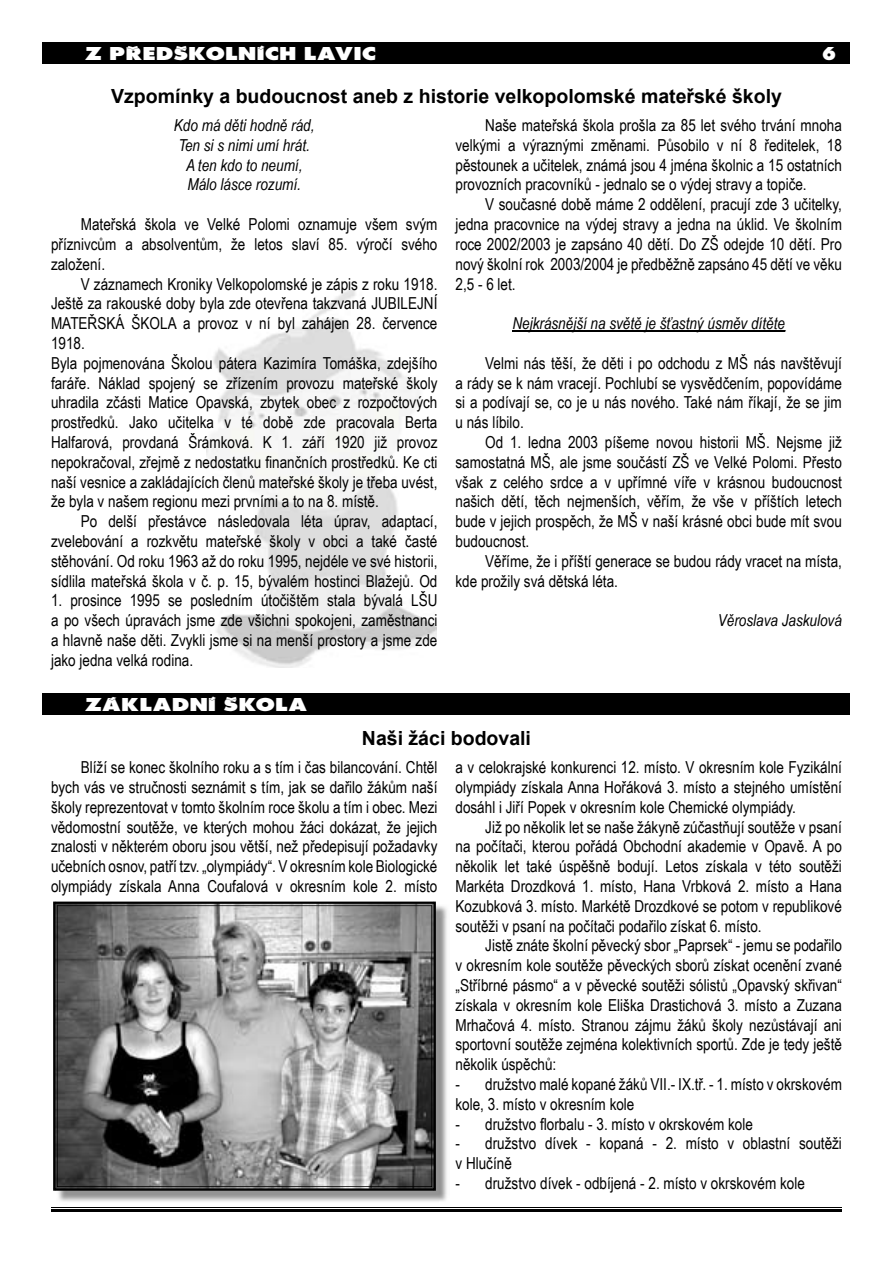
<style>
.page{position:relative;width:893px;height:1263px;background:#fff}
.page>*{position:absolute;margin:0;border:0;box-sizing:border-box;transform-origin:0 0}
.t1{font:700 19.5px "Arial";color:#000}
.t2{font:700 expanded 19.5px "Futura PCE";letter-spacing:.05em;color:#fff;scale:1.25 1}
.t3{font:700 expanded 19.5px "Futura PCE";letter-spacing:.05em;color:#fff}
.t4{font:16.5px/19.8px "Arial Narrow";color:#000;text-align:justify}
.t5{font:italic 16.5px/19.8px "Arial Narrow";color:#000;text-align:center}
</style>
<div class="page">
<hr style="left:51px;top:1207px;width:791px;height:1px;background:#000">
<hr style="left:51px;top:1210px;width:791px;height:2px;background:#000">
<img style="left:207px;top:291px;width:230px;height:377px">
<div style="left:43px;top:43px;width:807px;height:21px;background:#000"></div>
<div style="left:43px;top:693px;width:807px;height:21px;background:#000"></div>
<hr style="left:512px;top:330px;width:273px;height:1px;background:#000">
<img style="left:58px;top:906px;width:389px;height:296px">
<hr style="left:53px;top:904px;width:2px;height:284px;background:#000">
<hr style="left:55px;top:1188px;width:379px;height:3px;background:#000">
<hr style="left:434px;top:904px;width:2px;height:284px;background:#000">
<hr style="left:55px;top:901px;width:379px;height:3px;background:#000">
<svg style="left:57px;top:905px;width:375px;height:282px;background:#858585"></svg>
<p class="t2" style="left:85px;top:44px;width:234px">Z PŘEDŠKOLNÍCH LAVIC</p>
<p class="t1" style="left:111px;top:83px;width:672px">Vzpomínky a budoucnost aneb z historie velkopolomské mateřské školy</p>
<p class="t3" style="left:823px;top:44px;width:14px">6</p>
<p class="t5" style="left:174px;top:115px;width:142px">Kdo má děti hodně rád,<br>Ten si s nimi umí hrát.<br>A ten kdo to neumí,<br>Málo lásce rozumí.</p>
<p class="t4" style="left:51px;top:214px;width:388px;text-indent:30px">Mateřská škola ve Velké Polomi oznamuje všem svým příznivcům a absolventům, že letos slaví 85. výročí svého založení.</p>
<p class="t4" style="left:51px;top:273px;width:388px;text-align:left;text-indent:30px">V záznamech Kroniky Velkopolomské je zápis z roku 1918.<br>Ještě za rakouské doby byla zde otevřena takzvaná JUBILEJNÍ MATEŘSKÁ ŠKOLA a provoz v ní byl zahájen 28. července 1918.<br>Byla pojmenována Školou pátera Kazimíra Tomáška, zdejšího faráře. Náklad spojený se zřízením provozu mateřské školy uhradila zčásti Matice Opavská, zbytek obec z rozpočtových prostředků. Jako učitelka v té době zde pracovala Berta Halfarová, provdaná Šrámková. K 1. září 1920 již provoz nepokračoval, zřejmě z nedostatku finančních prostředků. Ke cti naší vesnice a zakládajících členů mateřské školy je třeba uvést, že byla v našem regionu mezi prvními a to na 8. místě.</p>
<p class="t4" style="left:51px;top:511px;width:388px;text-indent:30px">Po delší přestávce následovala léta úprav, adaptací, zvelebování a rozkvětu mateřské školy v obci a také časté stěhování. Od roku 1963 až do roku 1995, nejdéle ve své historii, sídlila mateřská škola v č. p. 15, bývalém hostinci Blažejů. Od</p>
<p class="t4" style="left:51px;top:590px;width:388px">1. prosince 1995 se posledním útočištěm stala bývalá LŠU a po všech úpravách jsme zde všichni spokojeni, zaměstnanci a hlavně naše děti. Zvykli jsme si na menší prostory a jsme zde jako jedna velká rodina.</p>
<p class="t2" style="left:85px;top:695px;width:179px">ZÁKLADNÍ ŠKOLA</p>
<p class="t4" style="left:455px;top:115px;width:388px;text-indent:30px">Naše mateřská škola prošla za 85 let svého trvání mnoha velkými a výraznými změnami. Působilo v ní 8 ředitelek, 18 pěstounek a učitelek, známá jsou 4 jména školnic a 15 ostatních provozních pracovníků - jednalo se o výdej stravy a topiče.</p>
<p class="t4" style="left:455px;top:194px;width:388px;text-indent:30px">V současné době máme 2 oddělení, pracují zde 3 učitelky, jedna pracovnice na výdej stravy a jedna na úklid. Ve školním roce 2002/2003 je zapsáno 40 dětí. Do ZŠ odejde 10 dětí. Pro nový školní rok 2003/2004 je předběžně zapsáno 45 dětí ve věku 2,5 - 6 let.</p>
<p class="t5" style="left:512px;top:313px;width:274px">Nejkrásnější na světě je šťastný úsměv dítěte</p>
<p class="t4" style="left:455px;top:352px;width:388px;text-indent:30px">Velmi nás těší, že děti i po odchodu z MŠ nás navštěvují a rády se k nám vracejí. Pochlubí se vysvědčením, popovídáme si a podívají se, co je u nás nového. Také nám říkají, že se jim u nás líbilo.</p>
<p class="t4" style="left:455px;top:432px;width:388px;text-indent:30px">Od 1. ledna 2003 píšeme novou historii MŠ. Nejsme již samostatná MŠ, ale jsme součástí ZŠ ve Velké Polomi. Přesto však z celého srdce a v upřímné víře v krásnou budoucnost našich dětí, těch nejmenších, věřím, že vše v příštích letech bude v jejich prospěch, že MŠ v naší krásné obci bude mít svou budoucnost.</p>
<p class="t4" style="left:455px;top:550px;width:388px;text-indent:30px">Věříme, že i příští generace se budou rády vracet na místa, kde prožily svá dětská léta.</p>
<p class="t5" style="left:718px;top:610px;width:126px">Věroslava Jaskulová</p>
<p class="t1" style="left:362px;top:725px;width:171px">Naši žáci bodovali</p>
<p class="t4" style="left:51px;top:757px;width:388px;text-indent:30px">Blíží se konec školního roku a s tím i čas bilancování. Chtěl bych vás ve stručnosti seznámit s tím, jak se dařilo žákům naší školy reprezentovat v tomto školním roce školu a tím i obec. Mezi vědomostní soutěže, ve kterých mohou žáci dokázat, že jejich znalosti v některém oboru jsou větší, než předepisují požadavky učebních osnov, patří tzv. „olympiády“. V okresním kole Biologické olympiády získala Anna Coufalová v okresním kole 2. místo</p>
<p class="t4" style="left:455px;top:757px;width:388px">a v celokrajské konkurenci 12. místo. V okresním kole Fyzikální olympiády získala Anna Hořáková 3. místo a stejného umístění dosáhl i Jiří Popek v okresním kole Chemické olympiády.</p>
<p class="t4" style="left:455px;top:816px;width:388px;text-indent:30px">Již po několik let se naše žákyně zúčastňují soutěže v psaní na počítači, kterou pořádá Obchodní akademie v Opavě. A po několik let také úspěšně bodují. Letos získala v této soutěži Markéta Drozdková 1. místo, Hana Vrbková 2. místo a Hana Kozubková 3. místo. Markétě Drozdkové se potom v republikové soutěži v psaní na počítači podařilo získat 6. místo.</p>
<p class="t4" style="left:455px;top:935px;width:388px;text-indent:30px">Jistě znáte školní pěvecký sbor „Paprsek“ - jemu se podařilo v okresním kole soutěže pěveckých sborů získat ocenění zvané „Stříbrné pásmo“ a v pěvecké soutěži sólistů „Opavský skřivan“ získala v okresním kole Eliška Drastichová 3. místo a Zuzana Mrhačová 4. místo. Stranou zájmu žáků školy nezůstávají ani sportovní soutěže zejména kolektivních sportů. Zde je tedy ještě několik úspěchů:</p>
<p class="t4" style="left:455px;top:1074px;width:388px">- družstvo malé kopané žáků VII.- IX.tř. - 1. místo v okrskovém kole, 3. místo v okresním kole</p>
<p class="t4" style="left:455px;top:1113px;width:299px">- družstvo florbalu - 3. místo v okrskovém kole</p>
<p class="t4" style="left:455px;top:1133px;width:388px">- družstvo dívek - kopaná - 2. místo v oblastní soutěži v Hlučíně</p>
<p class="t4" style="left:455px;top:1173px;width:351px">- družstvo dívek - odbíjená - 2. místo v okrskovém kole</p>
</div>
